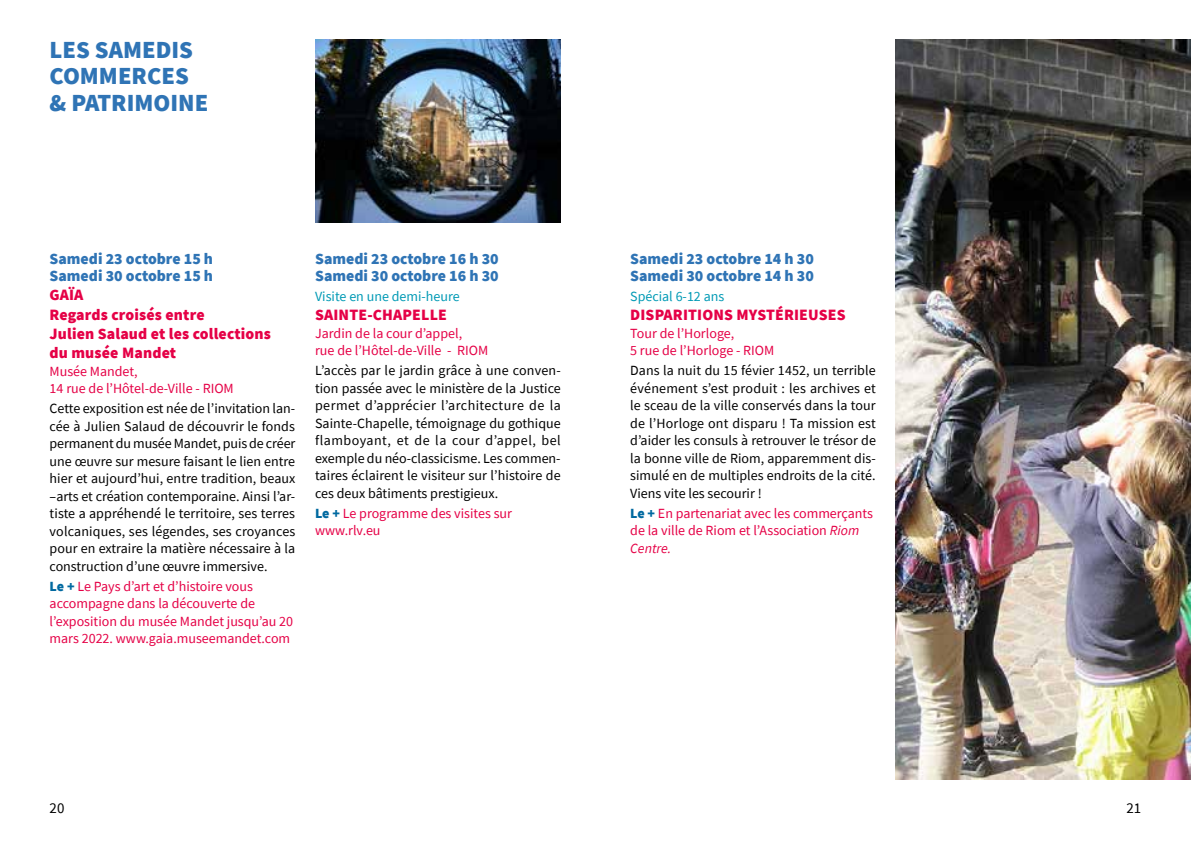
<style>
.page{position:relative;width:1191px;height:844px;background:#fff}
.page>*{position:absolute;margin:0;border:0;box-sizing:border-box;transform-origin:0 0}
.t1{font:900 24.5px/26.2px "Source Sans Pro";color:#2f74b5}
.t2{font:900 15.75px/17.5px "Source Sans Pro";color:#2f74b5}
.t3{font:900 15.75px/19.2px "Source Sans Pro";letter-spacing:.01em;color:#e50046}
.t4{font:14.88px "Source Sans Pro";color:#000}
.t5{font:14px/17.5px "Source Sans Pro";color:#000;text-align:justify}
.t6{font:14px/17.5px "Source Sans Pro";color:#e50046}
.t7{font:14px "Source Sans Pro";color:#009ab5}
.s1{font-weight:900;color:#0069a0}
.s2{font-style:italic}
</style>
<div class="page">
<img style="left:895px;top:40px;width:296px;height:739px">
<img style="left:315px;top:40px;width:246px;height:183px">
<h1 class="t1" style="left:50px;top:36px;width:160px">LES SAMEDIS<br>COMMERCES &amp; PATRIMOINE</h1>
<p class="t2" style="left:50px;top:249px;width:165px">Samedi 23 octobre 15 h<br>Samedi 30 octobre 15 h</p>
<p class="t3" style="left:50px;top:285px;width:223px">GAÏA<br>Regards croisés entre<br>Julien Salaud et les collections du musée Mandet</p>
<p class="t6" style="left:50px;top:362px;width:186px">Musée Mandet,<br>14 rue de l’Hôtel-de-Ville - RIOM</p>
<p class="t5" style="left:50px;top:399px;width:247px">Cette exposition est née de l’invitation lan&shy;cée à Julien Salaud de découvrir le fonds permanent du musée Mandet, puis de créer une œuvre sur mesure faisant le lien entre hier et aujourd’hui, entre tradition, beaux –arts et création contemporaine. Ainsi l’ar&shy;tiste a appréhendé le territoire, ses terres volcaniques, ses légendes, ses croyances pour en extraire la matière nécessaire à la construction d’une œuvre immersive.</p>
<p class="t6" style="left:50px;top:577px;width:245px"><span class="s1">Le +</span> Le Pays d’art et d’histoire vous accompagne dans la découverte de l’exposition du musée Mandet jusqu’au 20 mars 2022. www.gaia.museemandet.com</p>
<p class="t2" style="left:315px;top:249px;width:185px">Samedi 23 octobre 16 h 30<br>Samedi 30 octobre 16 h 30</p>
<p class="t7" style="left:315px;top:287px;width:146px">Visite en une demi-heure</p>
<p class="t3" style="left:315px;top:305px;width:133px">SAINTE-CHAPELLE</p>
<p class="t6" style="left:315px;top:324px;width:175px">Jardin de la cour d’appel,<br>rue de l’Hôtel-de-Ville - RIOM</p>
<p class="t5" style="left:315px;top:362px;width:247px">L’accès par le jardin grâce à une conven&shy;tion passée avec le ministère de la Justice permet d’apprécier l’architecture de la Sainte-Chapelle, témoignage du gothique flamboyant, et de la cour d’appel, bel exemple du néo-classicisme. Les commen&shy;taires éclairent le visiteur sur l’histoire de ces deux bâtiments prestigieux.</p>
<p class="t6" style="left:315px;top:504px;width:198px"><span class="s1">Le +</span> Le programme des visites sur www.rlv.eu</p>
<p class="t2" style="left:630px;top:249px;width:185px">Samedi 23 octobre 14 h 30<br>Samedi 30 octobre 14 h 30</p>
<p class="t7" style="left:630px;top:287px;width:96px">Spécial 6-12 ans</p>
<p class="t3" style="left:630px;top:305px;width:217px">DISPARITIONS MYSTÉRIEUSES</p>
<p class="t6" style="left:630px;top:324px;width:146px">Tour de l’Horloge,<br>5 rue de l’Horloge - RIOM</p>
<p class="t5" style="left:630px;top:362px;width:247px">Dans la nuit du 15 févier 1452, un terrible événement s’est produit : les archives et le sceau de la ville conservés dans la tour de l’Horloge ont disparu ! Ta mission est d’aider les consuls à retrouver le trésor de la bonne ville de Riom, apparemment dis&shy;simulé en de multiples endroits de la cité.<br>Viens vite les secourir !</p>
<p class="t6" style="left:630px;top:504px;width:244px"><span class="s1">Le +</span> En partenariat avec les commerçants de la ville de Riom et l’Association <span class="s2">Riom<br>Centre.</span></p>
<p class="t4" style="left:50px;top:797px;width:16px">20</p>
<p class="t4" style="left:1126px;top:797px;width:16px">21</p>
</div>
